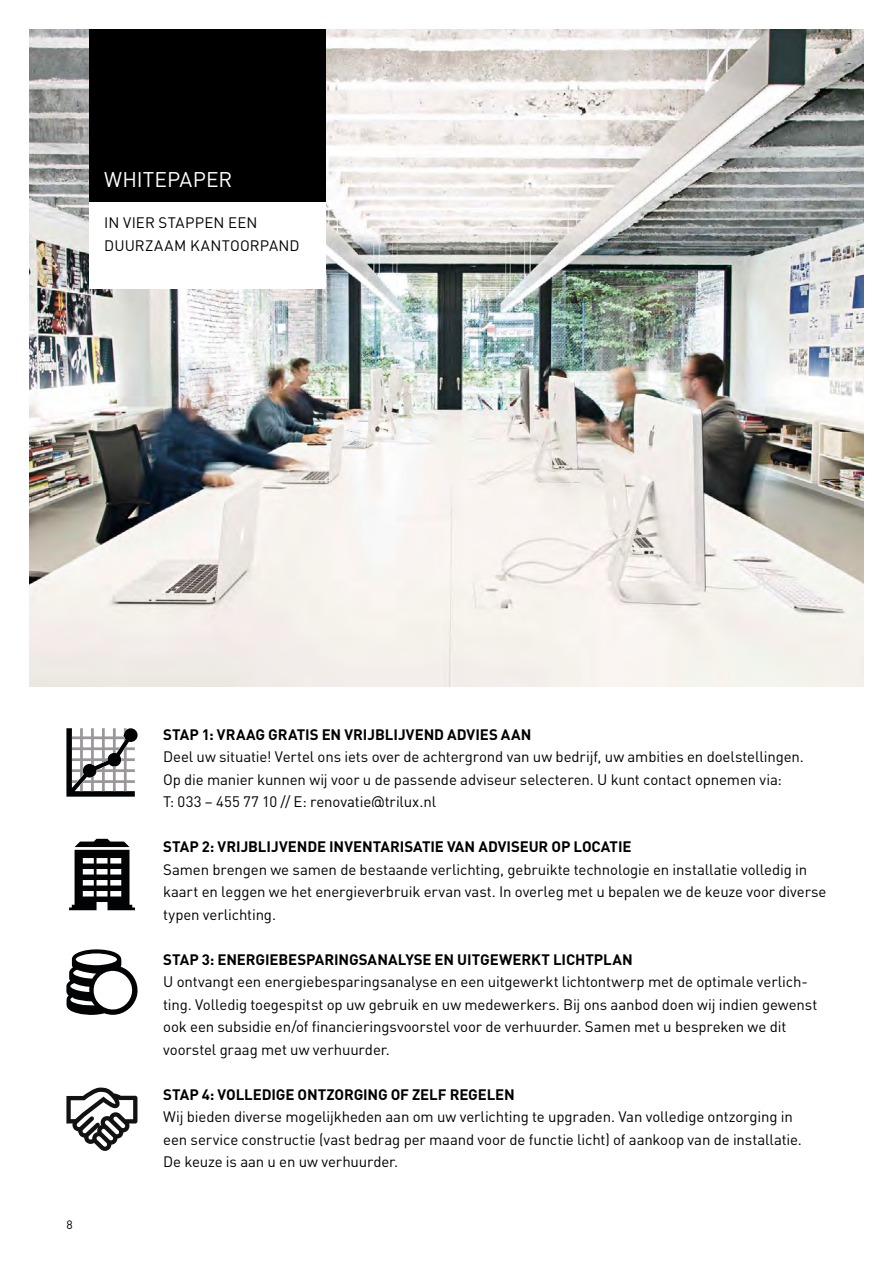
<style>
.page{position:relative;width:893px;height:1263px;background:#fff}
.page>*{position:absolute;margin:0;border:0;box-sizing:border-box;transform-origin:0 0}
.t1{font:21px "Trilux DIN";color:#fff}
.t2{font:15px/22.5px "Trilux DIN";letter-spacing:-.01em;color:#000}
.t3{font:700 15px "Trilux DIN";letter-spacing:-.005em;color:#000}
.t4{font:15px/22.5px "Trilux DIN";letter-spacing:.01em;color:#000}
.t5{font:12px "Trilux DIN";color:#000}
</style>
<div class="page">
<img style="left:30px;top:30px;width:833px;height:657px">
<div style="left:89px;top:30px;width:236px;height:172px;background:#000"></div>
<div style="left:89px;top:202px;width:236px;height:86px;background:#fff"></div>
<svg style="left:69px;top:839px;width:66px;height:71px"></svg>
<svg style="left:66px;top:949px;width:72px;height:66px"></svg>
<svg style="left:66px;top:1087px;width:71px;height:64px"></svg>
<svg style="left:66px;top:728px;width:72px;height:69px"></svg>
<h1 class="t1" style="left:104px;top:166px;width:130px">WHITEPAPER</h1>
<p class="t4" style="left:104px;top:212px;width:197px">IN VIER STAPPEN EEN<br>DUURZAAM KANTOORPAND</p>
<p class="t5" style="left:66px;top:1217px;width:8px">8</p>
<p class="t3" style="left:163px;top:724px;width:370px">STAP 1: VRAAG GRATIS EN VRIJBLIJVEND ADVIES AAN</p>
<p class="t2" style="left:163px;top:745px;width:642px">Deel uw situatie! Vertel ons iets over de achtergrond van uw bedrijf, uw ambities en doelstellingen.<br>Op die manier kunnen wij voor u de passende adviseur selecteren. U kunt contact opnemen via:<br>T: 033 – 455 77 10 // E: renovatie@trilux.nl</p>
<p class="t3" style="left:163px;top:837px;width:470px">STAP 2: VRIJBLIJVENDE INVENTARISATIE VAN ADVISEUR OP LOCATIE</p>
<p class="t2" style="left:163px;top:858px;width:665px">Samen brengen we samen de bestaande verlichting, gebruikte technologie en installatie volledig in kaart en leggen we het energieverbruik ervan vast. In overleg met u bepalen we de keuze voor diverse typen verlichting.</p>
<p class="t3" style="left:163px;top:949px;width:471px">STAP 3: ENERGIEBESPARINGSANALYSE EN UITGEWERKT LICHTPLAN</p>
<p class="t2" style="left:163px;top:970px;width:656px">U ontvangt een energiebesparingsanalyse en een uitgewerkt lichtontwerp met de optimale verlich&shy;ting. Volledig toegespitst op uw gebruik en uw medewerkers. Bij ons aanbod doen wij indien gewenst ook een subsidie en/of financieringsvoorstel voor de verhuurder. Samen met u bespreken we dit voorstel graag met uw verhuurder.</p>
<p class="t3" style="left:163px;top:1084px;width:353px">STAP 4: VOLLEDIGE ONTZORGING OF ZELF REGELEN</p>
<p class="t2" style="left:163px;top:1105px;width:640px">Wij bieden diverse mogelijkheden aan om uw verlichting te upgraden. Van volledige ontzorging in een service constructie (vast bedrag per maand voor de functie licht) of aankoop van de installatie.<br>De keuze is aan u en uw verhuurder.</p>
</div>
